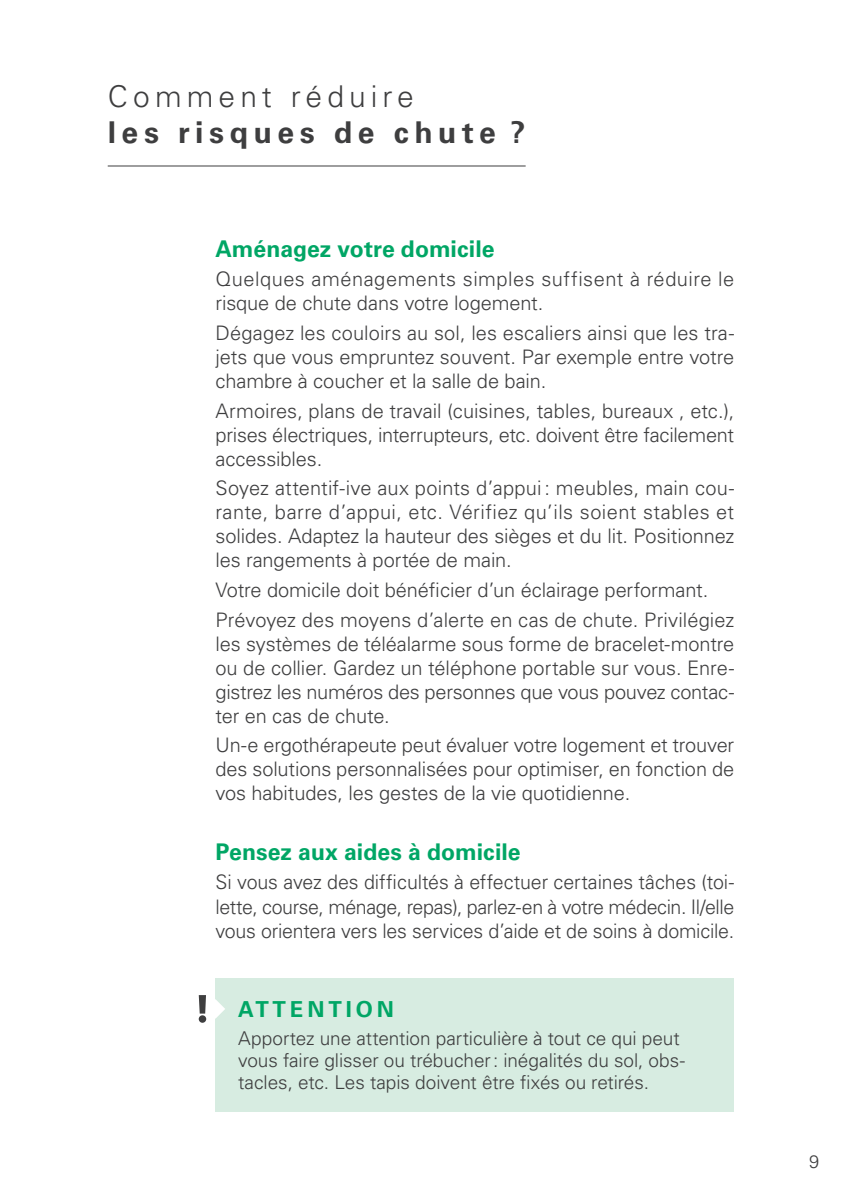
<style>
.page{position:relative;width:842px;height:1191px;background:#fff}
.page>*{position:absolute;margin:0;border:0;box-sizing:border-box;transform-origin:0 0}
.t1{font:700 30px "Univers LT Std";letter-spacing:.185em;color:#3e3e3f}
.t2{font:300 30px "Univers LT Std";letter-spacing:.17em;color:#3e3e3f}
.t3{font:700 23px "Univers LT Std";color:#00a665}
.t4{font:700 22px "Univers LT Std";letter-spacing:.18em;color:#00a665}
.t5{font:300 20px/24px "Univers LT Std";letter-spacing:-.005em;color:#3e3e3f;text-align:justify}
.t6{font:300 20px/24px "Univers LT Std";letter-spacing:.025em;color:#3e3e3f}
.t7{font:300 19px/22px "Univers LT Std";letter-spacing:-.005em;color:#3e3e3f}
.t8{font:300 18px "Univers LT Std";color:#3e3e3f}
</style>
<div class="page">
<hr style="left:108px;top:165px;width:418px;height:1px;background:#3e3e3f">
<div style="left:215px;top:978px;width:519px;height:133px;background:#d7ece1"></div>
<svg style="left:199px;top:995px;width:26px;height:27px"></svg>
<h1 class="t2" style="left:108px;top:78px;width:308px">Comment réduire</h1>
<h1 class="t1" style="left:108px;top:115px;width:419px">les risques de chute ?</h1>
<p class="t3" style="left:215px;top:235px;width:281px">Aménagez votre domicile</p>
<p class="t6" style="left:215px;top:267px;width:520px">Quelques aménagements simples suffisent à réduire le risque de chute dans votre logement.</p>
<p class="t5" style="left:215px;top:321px;width:520px">Dégagez les couloirs au sol, les escaliers ainsi que les tra&shy;jets que vous empruntez souvent. Par exemple entre votre chambre à coucher et la salle de bain.</p>
<p class="t5" style="left:215px;top:398px;width:520px">Armoires, plans de travail (cuisines, tables, bureaux , etc.), prises électriques, interrupteurs, etc. doivent être facilement accessibles.</p>
<p class="t5" style="left:215px;top:476px;width:520px">Soyez attentif-ive aux points d’appui : meubles, main cou&shy;rante, barre d’appui, etc. Vérifiez qu’ils soient stables et solides. Adaptez la hauteur des sièges et du lit. Positionnez les rangements à portée de main.</p>
<p class="t5" style="left:215px;top:575px;width:520px;line-height:29.6px">Votre domicile doit bénéficier d’un éclairage performant.<br>Prévoyez des moyens d’alerte en cas de chute. Privilégiez</p>
<p class="t5" style="left:215px;top:631px;width:520px">les systèmes de téléalarme sous forme de bracelet-montre ou de collier. Gardez un téléphone portable sur vous. Enre&shy;gistrez les numéros des personnes que vous pouvez contac&shy;ter en cas de chute.</p>
<p class="t5" style="left:215px;top:733px;width:520px">Un-e ergothérapeute peut évaluer votre logement et trouver des solutions personnalisées pour optimiser, en fonction de vos habitudes, les gestes de la vie quotidienne.</p>
<p class="t3" style="left:215px;top:838px;width:307px">Pensez aux aides à domicile</p>
<p class="t5" style="left:215px;top:870px;width:520px">Si vous avez des difficultés à effectuer certaines tâches (toi&shy;lette, course, ménage, repas), parlez-en à votre médecin. Il/elle vous orientera vers les services d’aide et de soins à domicile.</p>
<p class="t4" style="left:238px;top:996px;width:157px">ATTENTION</p>
<p class="t7" style="left:238px;top:1027px;width:448px">Apportez une attention particulière à tout ce qui peut vous faire glisser ou trébucher: inégalités du sol, obs&shy;tacles, etc. Les tapis doivent être fixés ou retirés.</p>
<p class="t8" style="left:809px;top:1151px;width:12px">9</p>
</div>
